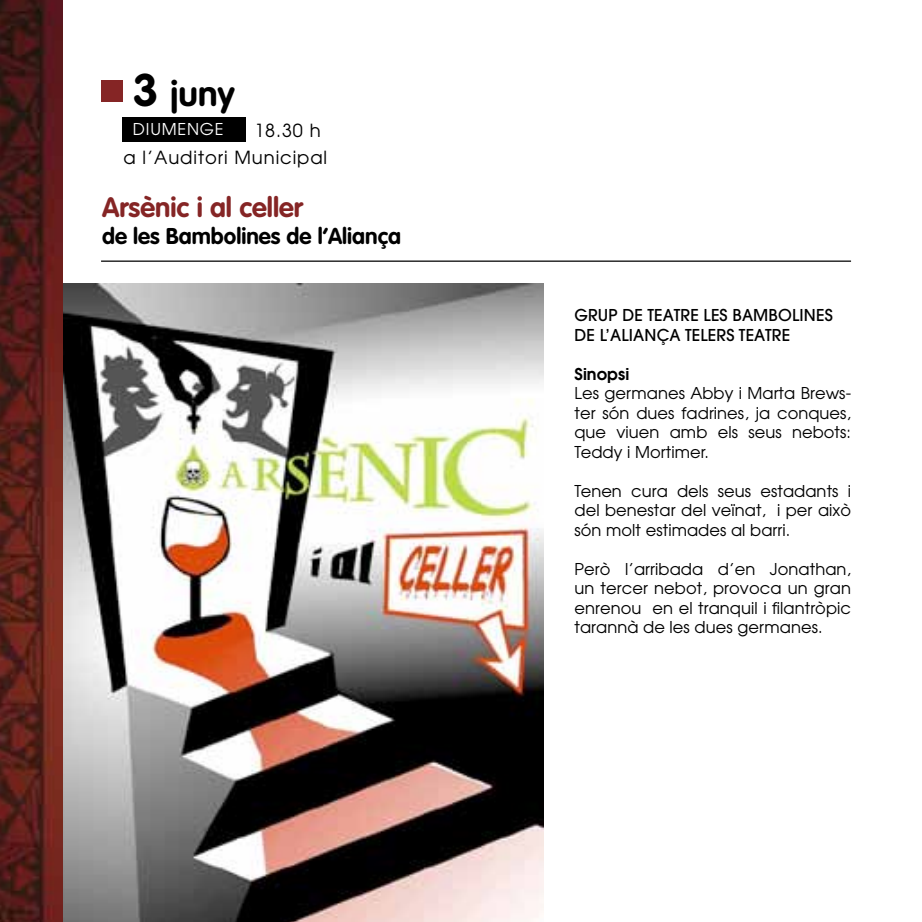
<style>
.page{position:relative;width:922px;height:922px;background:#fff}
.page>*{position:absolute;margin:0;border:0;box-sizing:border-box;transform-origin:0 0}
.t1{font:700 35px "VAG Rounded";color:#000}
.t2{font:700 27.5px "VAG Rounded";color:#852525}
.t3{font:700 22.5px "VAG Rounded";color:#000}
.t4{font:18px/27.5px "Avant Garde";letter-spacing:.05em;color:#000}
.t5{font:16.25px/19.5px "Avant Garde";letter-spacing:.005em;color:#000;text-align:justify}
.t6{font:500 16.25px/20px "Avant Garde";letter-spacing:.01em;color:#000}
.t7{font:16.25px "Avant Garde";letter-spacing:.05em;color:#fff}
.t8{font:600 16.25px "Avant Garde";letter-spacing:.005em;color:#000}
.s1{font-size:45px}
</style>
<div class="page">
<hr style="left:101px;top:260px;width:749px;height:2px;background:#000">
<div style="left:101px;top:81px;width:21px;height:21px;background:#852525"></div>
<div style="left:122px;top:117px;width:123px;height:24px;background:#000"></div>
<img style="left:62px;top:283px;width:481px;height:638px">
<img style="left:0;top:0;width:62px;height:921px">
<h1 class="t1" style="left:133px;top:73px;width:103px"><span class="s1">3</span> juny</h1>
<p class="t7" style="left:133px;top:119px;width:92px">DIUMENGE</p>
<p class="t4" style="left:123px;top:116px;width:205px;text-indent:131px">18.30 h a l’Auditori Municipal</p>
<h2 class="t2" style="left:102px;top:191px;width:202px">Arsènic i al celler</h2>
<h3 class="t3" style="left:102px;top:222px;width:300px">de les Bambolines de l’Aliança</h3>
<p class="t6" style="left:574px;top:305px;width:260px">GRUP DE TEATRE LES BAMBOLINES<br>DE L’ALIANÇA TELERS TEATRE</p>
<p class="t8" style="left:574px;top:363px;width:56px">Sinopsi</p>
<p class="t5" style="left:574px;top:383px;width:278px">Les germanes Abby i Marta Brews&shy;ter són dues fadrines, ja conques, que viuen amb els seus nebots:<br>Teddy i Mortimer.</p>
<p class="t5" style="left:574px;top:480px;width:278px">Tenen cura dels seus estadants i del benestar del veïnat, i per això són molt estimades al barri.</p>
<p class="t5" style="left:574px;top:558px;width:278px">Però l’arribada d’en Jonathan, un tercer nebot, provoca un gran enrenou en el tranquil i filantròpic tarannà de les dues germanes.</p>
</div>
